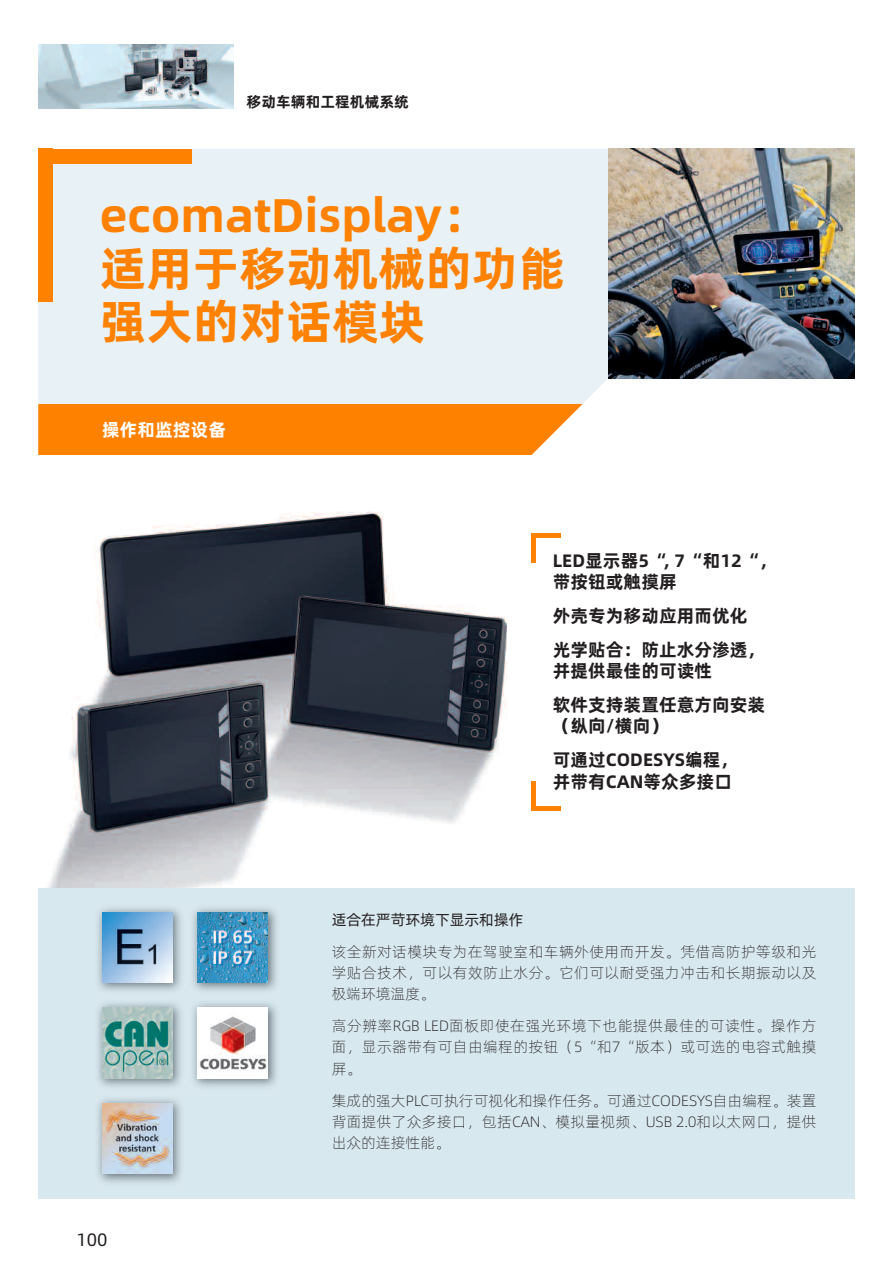
<style>
.page{position:relative;width:893px;height:1263px;background:#fff}
.page>*{position:absolute;margin:0;border:0;box-sizing:border-box;transform-origin:0 0}
.t1{font:47.25px/53.1px "Alibaba Pu Hui Ti B";color:#ff8100}
.t2{font:18px/34px "Alibaba Pu Hui Ti B";color:#231f20}
.t3{font:18px "Alibaba Pu Hui Ti B";color:#fff}
.t4{font:18px "Alibaba Pu Hui Ti R";color:#231f20}
.t5{font:15px/21.3px "Alibaba Pu Hui Ti L";letter-spacing:.025em;color:#231f20;text-align:justify}
.t6{font:15px "Alibaba Pu Hui Ti R";color:#231f20}
.t7{font:15px "Alibaba Pu Hui Ti B";color:#231f20}
</style>
<div class="page">
<img style="left:38px;top:511px;width:468px;height:378px">
<div style="left:38px;top:889px;width:817px;height:310px;background:#d8e8ef"></div>
<div style="left:38px;top:149px;width:570px;height:255px;background:#e8f1f5"></div>
<img style="left:608px;top:149px;width:247px;height:229px">
<div style="left:38px;top:404px;width:545px;height:51px;background:#ff8100"></div>
<div style="left:38px;top:149px;width:153px;height:15px;background:#ff8100"></div>
<div style="left:38px;top:149px;width:15px;height:153px;background:#ff8100"></div>
<img style="left:98px;top:908px;width:179px;height:179px">
<img style="left:102px;top:912px;width:70px;height:70px">
<img style="left:188px;top:908px;width:1px;height:179px">
<img style="left:198px;top:912px;width:70px;height:70px">
<img style="left:102px;top:1008px;width:70px;height:70px">
<img style="left:189px;top:998px;width:88px;height:1px">
<img style="left:198px;top:1008px;width:70px;height:70px">
<img style="left:98px;top:1099px;width:83px;height:84px">
<img style="left:102px;top:1103px;width:70px;height:71px">
<img style="left:38px;top:45px;width:196px;height:63px">
<hr style="left:531px;top:533px;width:30px;height:4px;background:#ff8100">
<div style="left:531px;top:533px;width:5px;height:30px;background:#ff8100"></div>
<div style="left:531px;top:806px;width:30px;height:5px;background:#ff8100"></div>
<div style="left:531px;top:781px;width:5px;height:30px;background:#ff8100"></div>
<p class="t7" style="left:247px;top:91px;width:164px">移动车辆和工程机械系统</p>
<h1 class="t1" style="left:100px;top:188px;width:466px">ecomatDisplay：<br>适用于移动机械的功能强大的对话模块</h1>
<p class="t3" style="left:102px;top:417px;width:125px">操作和监控设备</p>
<p class="t4" style="left:77px;top:1227px;width:33px">100</p>
<p class="t2" style="left:553px;top:549px;width:226px;line-height:21.3px">LED显示器5“, 7“和12“，带按钮或触摸屏</p>
<p class="t2" style="left:553px;top:598px;width:214px">外壳专为移动应用而优化光学贴合：防止水分渗透，</p>
<p class="t2" style="left:553px;top:653px;width:214px">并提供最佳的可读性<br>软件支持装置任意方向安装</p>
<p class="t2" style="left:553px;top:709px;width:187px">（纵向/横向）<br>可通过CODESYS编程，</p>
<p class="t2" style="left:553px;top:764px;width:181px">并带有CAN等众多接口</p>
<p class="t6" style="left:332px;top:909px;width:193px">适合在严苛环境下显示和操作</p>
<p class="t5" style="left:332px;top:941px;width:486px">该全新对话模块专为在驾驶室和车辆外使用而开发。凭借高防护等级和光学贴合技术，可以有效防止水分。它们可以耐受强力冲击和长期振动以及极端环境温度。</p>
<p class="t5" style="left:332px;top:1015px;width:486px">高分辨率RGB LED面板即使在强光环境下也能提供最佳的可读性。操作方面，显示器带有可自由编程的按钮（5“和7“版本）或可选的电容式触摸屏。</p>
<p class="t5" style="left:332px;top:1089px;width:486px">集成的强大PLC可执行可视化和操作任务。可通过CODESYS自由编程。装置背面提供了众多接口，包括CAN、模拟量视频、USB 2.0和以太网口，提供出众的连接性能。</p>
</div>
